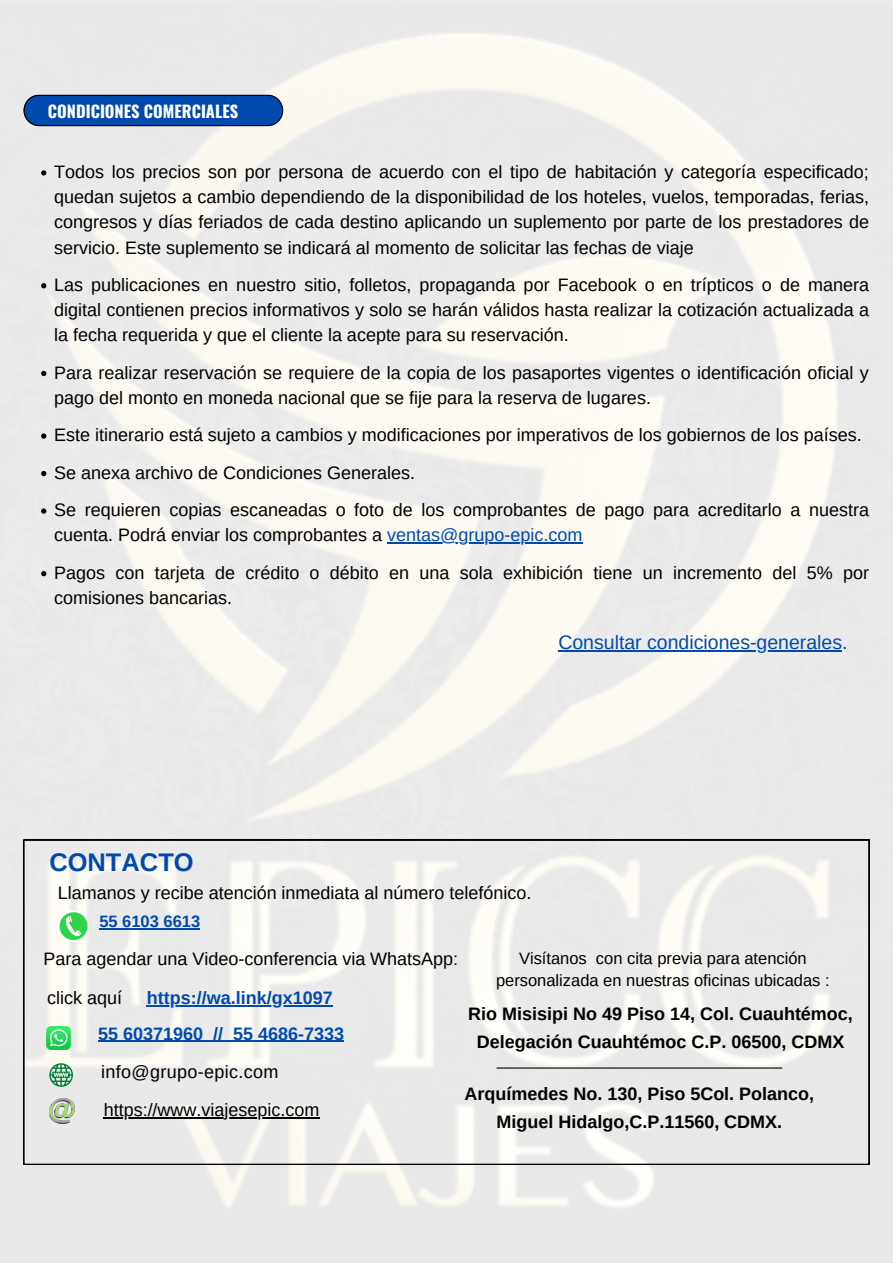
<style>
.page{position:relative;width:893px;height:1264px;background:#fff}
.page>*{position:absolute;margin:0;border:0;box-sizing:border-box;transform-origin:0 0}
.t1{font:700 25.5px "Arimo";color:#004aad}
.t2{font:19.5px "Arimo";color:#004aad}
.t3{font:18px/25px "Arimo";color:#000}
.t4{font:700 18px/28px "Arimo";color:#000;text-align:center}
.t5{font:18px "Arimo";color:#000}
.t6{font:700 18px "Arimo";color:#004aad}
.t7{font:18px "Arimo";letter-spacing:.02em;color:#000}
.t8{font:16.5px/22.5px "Arimo";color:#000;text-align:center}
.t9{font:700 16.5px "Oswald";color:#fff}
.t10{font:700 16.5px "Arimo";color:#004aad}
.s1{color:#004aad}
</style>
<div class="page">
<img style="left:0;top:0;width:892px;height:1262px">
<svg style="left:41px;top:170px;width:5px;height:5px"></svg>
<svg style="left:41px;top:283px;width:5px;height:5px"></svg>
<svg style="left:41px;top:371px;width:5px;height:5px"></svg>
<svg style="left:41px;top:433px;width:5px;height:6px"></svg>
<svg style="left:41px;top:471px;width:5px;height:5px"></svg>
<svg style="left:41px;top:508px;width:5px;height:5px"></svg>
<hr style="left:387px;top:542px;width:195px;height:2px;background:#004aad">
<svg style="left:41px;top:571px;width:5px;height:5px"></svg>
<svg style="left:24px;top:95px;width:259px;height:31px;background:#0548a3"></svg>
<hr style="left:558px;top:650px;width:284px;height:1px;background:#004aad">
<svg style="left:23px;top:839px;width:846px;height:325px"></svg>
<svg style="left:58px;top:910px;width:31px;height:31px"></svg>
<div style="left:60px;top:912px;width:27px;height:28px;background:#2dd54a;border-radius:50%"></div>
<svg style="left:66px;top:916px;width:15px;height:20px"></svg>
<hr style="left:99px;top:928px;width:101px;height:1px;background:#004aad">
<hr style="left:147px;top:1005px;width:186px;height:1px;background:#004aad">
<img style="left:47px;top:1026px;width:23px;height:23px">
<svg style="left:49px;top:1063px;width:24px;height:23px"></svg>
<img style="left:49px;top:1098px;width:25px;height:25px">
<hr style="left:104px;top:1117px;width:216px;height:1px;background:#000">
<hr style="left:98px;top:1040px;width:105px;height:1px;background:#004aad">
<svg style="left:203px;top:1040px;width:30px;height:1px"></svg>
<hr style="left:233px;top:1040px;width:111px;height:1px;background:#004aad">
<hr style="left:496px;top:1067px;width:286px;height:1px;background:#000">
<p class="t9" style="left:48px;top:98px;width:192px">CONDICIONES COMERCIALES</p>
<p class="t3" style="left:54px;top:159px;width:816px;text-align:justify">Todos los precios son por persona de acuerdo con el tipo de habitación y categoría especificado; quedan sujetos a cambio dependiendo de la disponibilidad de los hoteles, vuelos, temporadas, ferias, congresos y días feriados de cada destino aplicando un suplemento por parte de los prestadores de servicio. Este suplemento se indicará al momento de solicitar las fechas de viaje</p>
<p class="t3" style="left:54px;top:272px;width:816px;text-align:justify">Las publicaciones en nuestro sitio, folletos, propaganda por Facebook o en trípticos o de manera digital contienen precios informativos y solo se harán válidos hasta realizar la cotización actualizada a la fecha requerida y que el cliente la acepte para su reservación.</p>
<p class="t3" style="left:54px;top:360px;width:816px">Para realizar reservación se requiere de la copia de los pasaportes vigentes o identificación oficial y pago del monto en moneda nacional que se fije para la reserva de lugares.</p>
<p class="t3" style="left:54px;top:422px;width:809px">Este itinerario está sujeto a cambios y modificaciones por imperativos de los gobiernos de los países.</p>
<p class="t3" style="left:54px;top:460px;width:362px">Se anexa archivo de Condiciones Generales.</p>
<p class="t3" style="left:54px;top:497px;width:816px">Se requieren copias escaneadas o foto de los comprobantes de pago para acreditarlo a nuestra cuenta. Podrá enviar los comprobantes a <span class="s1">ventas@grupo-epic.com</span></p>
<p class="t3" style="left:54px;top:560px;width:816px">Pagos con tarjeta de crédito o débito en una sola exhibición tiene un incremento del 5% por comisiones bancarias.</p>
<p class="t2" style="left:558px;top:632px;width:291px">Consultar condiciones-generales.</p>
<p class="t1" style="left:49px;top:848px;width:146px">CONTACTO</p>
<p class="t5" style="left:58px;top:883px;width:475px">Llamanos y recibe atención inmediata al número telefónico.</p>
<p class="t10" style="left:99px;top:911px;width:102px">55 6103 6613</p>
<p class="t5" style="left:43px;top:949px;width:416px">Para agendar una Video-conferencia via WhatsApp:</p>
<p class="t5" style="left:47px;top:988px;width:76px">click aquí</p>
<p class="t6" style="left:147px;top:988px;width:187px">https://wa.link/gx1097</p>
<p class="t8" style="left:496px;top:946px;width:335px">Visítanos con cita previa para atención personalizada en nuestras oficinas ubicadas :</p>
<p class="t4" style="left:468px;top:1000px;width:386px">Rio Misisipi No 49 Piso 14, Col. Cuauhtémoc,<br>Delegación Cuauhtémoc C.P. 06500, CDMX</p>
<p class="t6" style="left:98px;top:1023px;width:247px">55 60371960 // 55 4686-7333</p>
<p class="t7" style="left:101px;top:1061px;width:179px">info@grupo-epic.com</p>
<p class="t5" style="left:104px;top:1100px;width:217px">https://www.viajesepic.com</p>
<p class="t4" style="left:464px;top:1079px;width:351px">Arquímedes No. 130, Piso 5Col. Polanco,</p>
<p class="t4" style="left:496px;top:1107px;width:287px">Miguel Hidalgo,C.P.11560, CDMX.</p>
</div>
